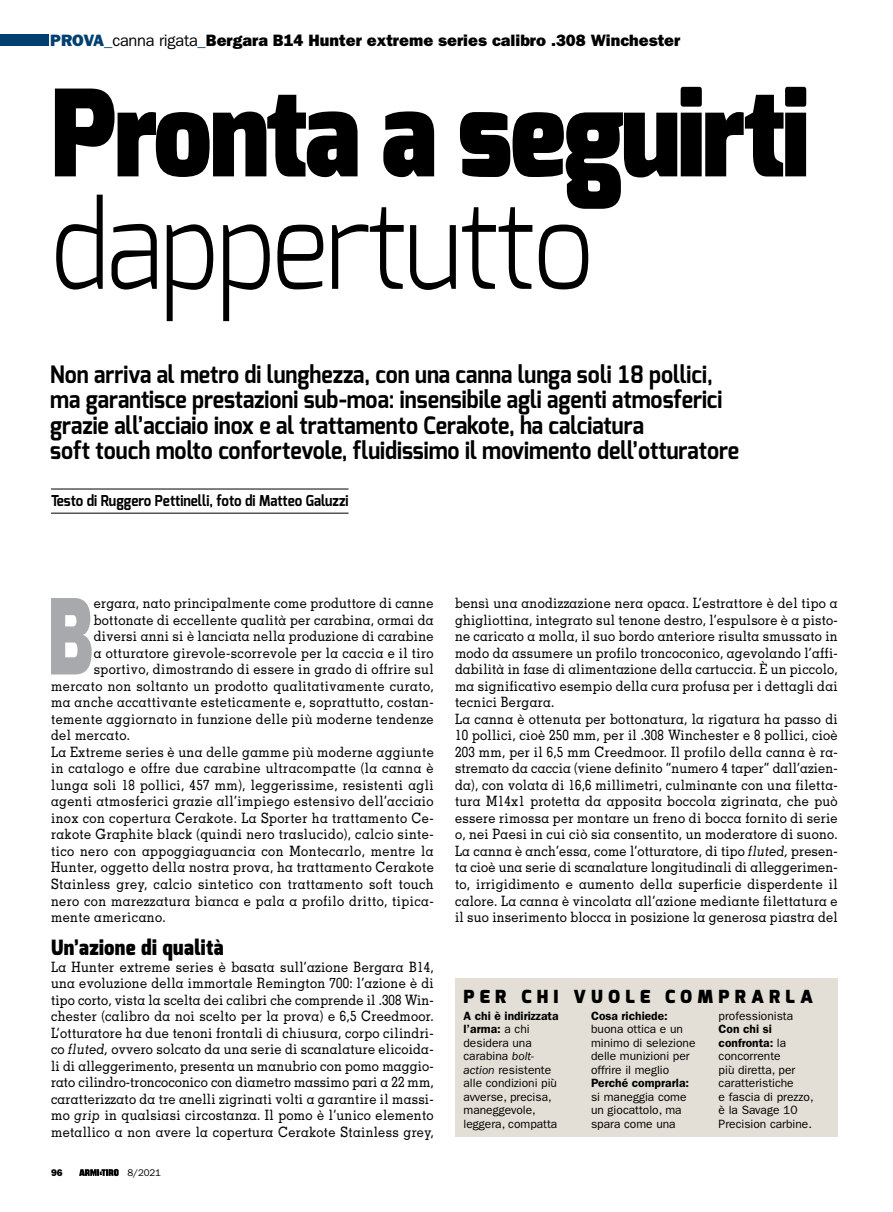
<style>
.page{position:relative;width:893px;height:1212px;background:#fff}
.page>*{position:absolute;margin:0;border:0;box-sizing:border-box;transform-origin:0 0}
.t1{font:900 120px "Exo";letter-spacing:-.03em;color:#000;scale:.9 1}
.t2{font:300 120px "Exo";letter-spacing:-.03em;color:#000;scale:.9 1}
.t3{font:900 104.4px "Exo";color:#a7a9ac;scale:.7 1}
.t4{font:700 24px/25.5px "Exo";color:#000;scale:.9 1}
.t5{font:900 21px "Exo";letter-spacing:.02em;color:#000;scale:.9 1}
.t6{font:900 18px "Exo";letter-spacing:.29em;color:#000}
.t7{font:16.5px "ITC Franklin Gothic Std Hvy";color:#000}
.t8{font:700 15px "Exo";color:#000;scale:.9 1}
.t9{font:500 14.25px/16.5px "Memphis";letter-spacing:.02em;color:#000;text-align:justify;scale:.9 1}
.t10{font:12px/13.5px "ITC Franklin Gothic Std";color:#000}
.t11{font:600 12px "ITC Franklin Gothic Std";color:#000}
.t12{font:9.75px "ITC Franklin Gothic Std";color:#000}
.t13{font:9.75px "ITC Franklin Gothic Std Hvy";color:#000}
.s1{color:#004071}
.s2{font-family:"ITC Franklin Gothic Std"}
.s3{font-style:italic}
.s4{font-weight:600}
</style>
<div class="page">
<div style="left:0;top:34px;width:49px;height:11px;background:#004071"></div>
<svg style="left:79px;top:1169px;width:40px;height:7px"></svg>
<hr style="left:51px;top:489px;width:297px;height:1px;background:#000">
<hr style="left:51px;top:513px;width:297px;height:1px;background:#000">
<div style="left:455px;top:978px;width:383px;height:158px;background:#e3dfd6"></div>
<p class="t7" style="left:50px;top:30px;width:632px"><span class="s1">PROVA_</span><span class="s2">canna rigata</span><span class="s1">_</span>Bergara B14 Hunter extreme series calibro .308 Winchester</p>
<h1 class="t1" style="left:50px;top:56px;width:845px">Pronta a seguirti</h1>
<h1 class="t2" style="left:50px;top:169px;width:606px">dappertutto</h1>
<p class="t4" style="left:50px;top:361px;width:767px">Non arriva al metro di lunghezza, con una canna lunga soli 18 pollici, ma garantisce prestazioni sub-moa: insensibile agli agenti atmosferici grazie all’acciaio inox e al trattamento Cerakote, ha calciatura<br>soft touch molto confortevole, fluidissimo il movimento dell’otturatore</p>
<p class="t8" style="left:51px;top:491px;width:332px">Testo di Ruggero Pettinelli, foto di Matteo Galuzzi</p>
<h2 class="t3" style="left:48px;top:570px;width:65px">B</h2>
<p class="t9" style="left:94px;top:595px;width:379px">ergara, nato principalmente come produttore di canne</p>
<p class="t9" style="left:94px;top:611px;width:379px">bottonate di eccellente qualità per carabina, ormai da</p>
<p class="t9" style="left:94px;top:628px;width:379px">diversi anni si è lanciata nella produzione di carabine</p>
<p class="t9" style="left:94px;top:644px;width:379px">a otturatore girevole-scorrevole per la caccia e il tiro</p>
<p class="t9" style="left:94px;top:661px;width:379px">sportivo, dimostrando di essere in grado di offrire sul</p>
<p class="t9" style="left:51px;top:677px;width:427px">mercato non soltanto un prodotto qualitativamente curato,</p>
<p class="t9" style="left:51px;top:694px;width:427px">ma anche accattivante esteticamente e, soprattutto, costan-</p>
<p class="t9" style="left:51px;top:710px;width:427px">temente aggiornato in funzione delle più moderne tendenze</p>
<p class="t9" style="left:51px;top:727px;width:89px">del mercato.</p>
<p class="t9" style="left:51px;top:743px;width:427px">La Extreme series è una delle gamme più moderne aggiunte</p>
<p class="t9" style="left:51px;top:760px;width:427px">in catalogo e offre due carabine ultracompatte (la canna è</p>
<p class="t9" style="left:51px;top:776px;width:427px">lunga soli 18 pollici, 457 mm), leggerissime, resistenti agli</p>
<p class="t9" style="left:51px;top:793px;width:427px">agenti atmosferici grazie all’impiego estensivo dell’acciaio</p>
<p class="t9" style="left:51px;top:809px;width:427px">inox con copertura Cerakote. La Sporter ha trattamento Ce-</p>
<p class="t9" style="left:51px;top:826px;width:427px">rakote Graphite black (quindi nero traslucido), calcio sinte-</p>
<p class="t9" style="left:51px;top:842px;width:427px">tico nero con appoggiaguancia con Montecarlo, mentre la</p>
<p class="t9" style="left:51px;top:859px;width:427px">Hunter, oggetto della nostra prova, ha trattamento Cerakote</p>
<p class="t9" style="left:51px;top:875px;width:427px">Stainless grey, calcio sintetico con trattamento soft touch</p>
<p class="t9" style="left:51px;top:892px;width:427px">nero con marezzatura bianca e pala a profilo dritto, tipica-</p>
<p class="t9" style="left:51px;top:908px;width:129px">mente americano.</p>
<h3 class="t5" style="left:51px;top:934px;width:193px">Un’azione di qualità</h3>
<p class="t9" style="left:51px;top:958px;width:427px">La Hunter extreme series è basata sull’azione Bergara B14, una evoluzione della immortale Remington 700: l’azione è di tipo corto, vista la scelta dei calibri che comprende il .308 Win&shy;chester (calibro da noi scelto per la prova) e 6,5 Creedmoor.<br>L’otturatore ha due tenoni frontali di chiusura, corpo cilindri&shy;co <span class="s3">fluted,</span> ovvero solcato da una serie di scanalature elicoida&shy;li di alleggerimento, presenta un manubrio con pomo maggio&shy;rato cilindro-troncoconico con diametro massimo pari a 22 mm, caratterizzato da tre anelli zigrinati volti a garantire il massi&shy;mo <span class="s3">grip</span> in qualsiasi circostanza. Il pomo è l’unico elemento metallico a non avere la copertura Cerakote Stainless grey,</p>
<p class="t13" style="left:51px;top:1167px;width:13px">96</p>
<p class="t12" style="left:128px;top:1167px;width:35px">8/2021</p>
<p class="t9" style="left:455px;top:595px;width:427px;text-align:left">bensì una anodizzazione nera opaca. L’estrattore è del tipo a ghigliottina, integrato sul tenone destro, l’espulsore è a pisto&shy;ne caricato a molla, il suo bordo anteriore risulta smussato in modo da assumere un profilo troncoconico, agevolando l’affi&shy;dabilità in fase di alimentazione della cartuccia. È un piccolo, ma significativo esempio della cura profusa per i dettagli dai tecnici Bergara.<br>La canna è ottenuta per bottonatura, la rigatura ha passo di 10 pollici, cioè 250 mm, per il .308 Winchester e 8 pollici, cioè 203 mm, per il 6,5 mm Creedmoor. Il profilo della canna è ra&shy;stremato da caccia (viene definito “numero 4 taper” dall’azien&shy;da), con volata di 16,6 millimetri, culminante con una filetta&shy;tura M14x1 protetta da apposita boccola zigrinata, che può essere rimossa per montare un freno di bocca fornito di serie o, nei Paesi in cui ciò sia consentito, un moderatore di suono.<br>La canna è anch’essa, come l’otturatore, di tipo <span class="s3">fluted,</span> presen&shy;ta cioè una serie di scanalature longitudinali di alleggerimen&shy;to, irrigidimento e aumento della superficie disperdente il calore. La canna è vincolata all’azione mediante filettatura e il suo inserimento blocca in posizione la generosa piastra del</p>
<p class="t6" style="left:463px;top:985px;width:348px">PER CHI VUOLE COMPRARLa</p>
<p class="t10" style="left:463px;top:1009px;width:97px"><span class="s4">A chi è indirizzata l’arma:</span> a chi desidera una carabina <span class="s3">bolt&shy;action</span> resistente alle condizioni più avverse, precisa, maneggevole, leggera, compatta</p>
<p class="t11" style="left:591px;top:1008px;width:78px">Cosa richiede:</p>
<p class="t10" style="left:719px;top:1009px;width:76px">professionista</p>
<p class="t10" style="left:719px;top:1022px;width:97px"><span class="s4">Con chi si confronta:</span> la concorrente<br>più diretta, per caratteristiche<br>e fascia di prezzo, è la Savage 10<br>Precision carbine.</p>
<p class="t10" style="left:591px;top:1022px;width:106px">buona ottica e un minimo di selezione delle munizioni per offrire il meglio</p>
<p class="t11" style="left:591px;top:1076px;width:100px">Perché comprarla:</p>
<p class="t10" style="left:591px;top:1090px;width:97px">si maneggia come un giocattolo, ma spara come una</p>
</div>
